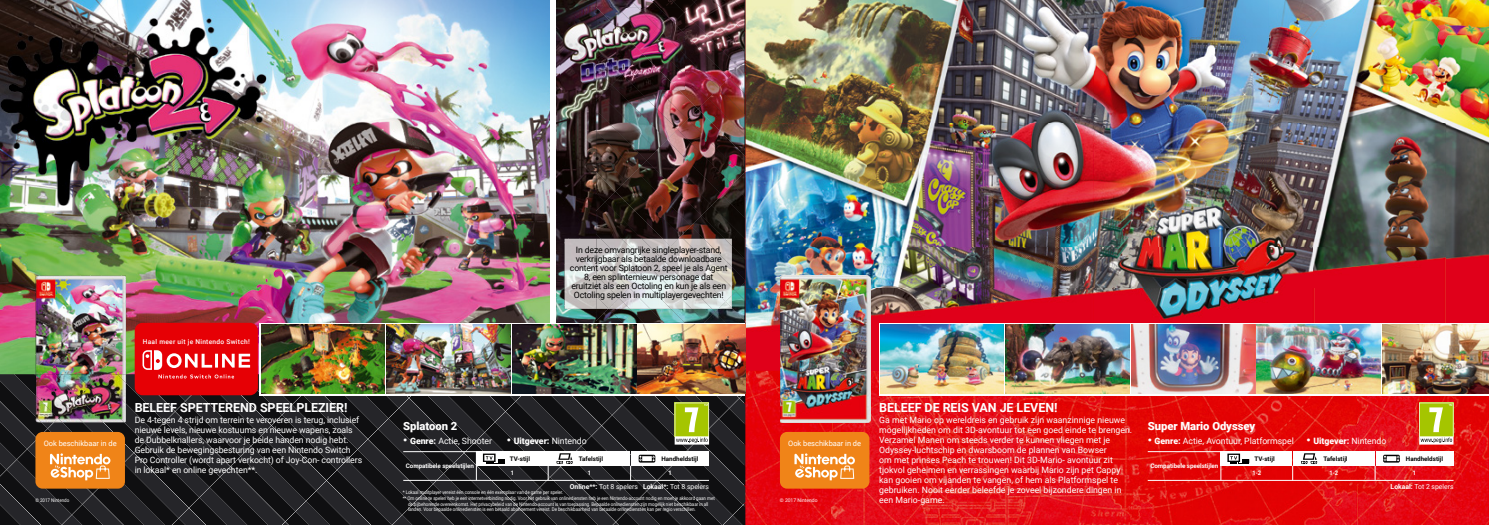
<style>
.page{position:relative;width:1489px;height:525px;background:#fff}
.page>*{position:absolute;margin:0;border:0;box-sizing:border-box;transform-origin:0 0}
.t1{font:700 12.5px "Roboto";letter-spacing:-.005em;color:#fff}
.t2{font:900 11.25px "Roboto";letter-spacing:-.005em;color:#fff}
.t3{font:8.75px/10px "Roboto";color:#fff}
.t4{font:8.75px/9.1px "Roboto";letter-spacing:-.02em;color:#000;text-align:center}
.t5{font:900 8.75px "Roboto";letter-spacing:-.005em;color:#fff}
.t6{font:7.5px "Roboto";letter-spacing:-.005em;color:#fff}
.t7{font:6.88px "Roboto";letter-spacing:-.005em;color:#fff}
.t8{font:500 6.62px "Roboto";letter-spacing:.04em;color:#fff}
.t9{font:700 6.25px "Roboto";color:#000}
.t10{font:700 6.25px "Roboto";letter-spacing:-.01em;color:#fff}
.t11{font:700 6.25px "Roboto";letter-spacing:-.01em;color:#fff;scale:.9 1}
.t12{font:5px "Roboto";letter-spacing:-.01em;color:#fff;scale:.9 1}
.t13{font:5px "Roboto";letter-spacing:-.01em;color:#fff}
.s1{font-weight:900;font-size:11.25px}
.s2{font-weight:900}
.s3{font-size:11.25px}
.s4{font-weight:400}
.s5{font-weight:700}
</style>
<div class="page">
<img style="left:745px;top:370px;width:43px;height:154px">
<img style="left:832px;top:370px;width:656px;height:154px">
<img style="left:788px;top:422px;width:44px;height:102px">
<img style="left:745px;top:0;width:700px;height:247px">
<img style="left:1445px;top:0;width:43px;height:322px">
<img style="left:745px;top:247px;width:568px;height:41px">
<img style="left:1313px;top:247px;width:132px;height:75px">
<img style="left:745px;top:288px;width:35px;height:82px">
<img style="left:870px;top:288px;width:443px;height:82px">
<svg style="left:879px;top:322px;width:609px;height:73px"></svg>
<img style="left:1131px;top:324px;width:123px;height:69px">
<img style="left:881px;top:324px;width:122px;height:69px">
<img style="left:1256px;top:324px;width:124px;height:69px">
<img style="left:1005px;top:324px;width:124px;height:69px">
<img style="left:1382px;top:324px;width:106px;height:69px">
<svg style="left:1418px;top:402px;width:35px;height:42px"></svg>
<img style="left:780px;top:275px;width:90px;height:147px">
<div style="left:1292px;top:451px;width:82px;height:14px;background:#fff"></div>
<svg style="left:1301px;top:453px;width:15px;height:11px"></svg>
<div style="left:1375px;top:451px;width:78px;height:14px;background:#fff"></div>
<svg style="left:1383px;top:454px;width:16px;height:8px"></svg>
<div style="left:1220px;top:451px;width:72px;height:14px;background:#fff"></div>
<svg style="left:1227px;top:453px;width:22px;height:11px"></svg>
<hr style="left:1147px;top:479px;width:306px;height:1px;background:#fff">
<hr style="left:1147px;top:451px;width:77px;height:1px;background:#fff">
<svg style="left:1292px;top:465px;width:1px;height:15px"></svg>
<svg style="left:1220px;top:465px;width:1px;height:15px"></svg>
<svg style="left:1374px;top:465px;width:1px;height:15px"></svg>
<div style="left:780px;top:431px;width:89px;height:57px;background:#f08418;border-radius:7px"></div>
<svg style="left:794px;top:453px;width:60px;height:27px"></svg>
<img style="left:0;top:0;width:745px;height:525px">
<p class="t8" style="left:143px;top:337px;width:108px">Haal meer uit je Nintendo Switch!</p>
<p class="t6" style="left:44px;top:438px;width:74px">Ook beschikbaar in de</p>
<p class="t12" style="left:35px;top:496px;width:39px">© 2017 Nintendo</p>
<h1 class="t1" style="left:135px;top:398px;width:214px">BELEEF SPETTEREND SPEELPLEZIER!</h1>
<p class="t3" style="left:135px;top:414px;width:229px">De 4-tegen 4 strijd om terrein te veroveren is terug, inclusief nieuwe levels, nieuwe kostuums en nieuwe wapens, zoals de Dubbelknallers, waarvoor je beide handen nodig hebt.<br>Gebruik de bewegingsbesturing van een Nintendo Switch Pro Controller (wordt apart verkocht) of Joy-Con- controllers in lokaal* en online gevechten**.</p>
<p class="t4" style="left:570px;top:245px;width:159px">In deze omvangrijke singleplayer-stand, verkrijgbaar als betaalde downloadbare content voor Splatoon 2, speel je als Agent 8, een splinternieuw personage dat eruitziet als een Octoling en kun je als een Octoling spelen in multiplayergevechten!</p>
<p class="t2" style="left:403px;top:418px;width:55px">Splatoon 2</p>
<p class="t3" style="left:403px;top:435px;width:90px"><span class="s1">•</span> <span class="s2">Genre:</span> Actie, Shooter</p>
<p class="t5" style="left:507px;top:434px;width:81px"><span class="s3">•</span> Uitgever: <span class="s4">Nintendo</span></p>
<p class="t9" style="left:510px;top:454px;width:22px">TV-stijl</p>
<p class="t9" style="left:579px;top:454px;width:26px">Tafelstijl</p>
<p class="t9" style="left:661px;top:454px;width:39px">Handheldstijl</p>
<p class="t11" style="left:587px;top:468px;width:5px">1</p>
<p class="t11" style="left:668px;top:468px;width:5px">1</p>
<p class="t7" style="left:570px;top:481px;width:141px"><span class="s5">Online**:</span> Tot 8 spelers <span class="s5">Lokaal*:</span> Tot 8 spelers</p>
<p class="t12" style="left:403px;top:488px;width:180px">* Lokaal mulitplayer vereist één console en één exemplaar van de game per speler.</p>
<p class="t12" style="left:403px;top:494px;width:348px">** Om online te spelen heb je een internetverbinding nodig. Voor het gebruik van onlinediensten heb je een Nintendo-account nodig en moet je akkoord gaan met</p>
<p class="t12" style="left:408px;top:500px;width:335px">de bijbehorende overeenkomst. Het privacybeleid van de Nintendo-account is van toepassing. Bepaalde onlinediensten zijn mogelijk niet beschikbaar in all</p>
<p class="t12" style="left:408px;top:505px;width:321px">landen. Voor bepaalde onlinediensten is een betaald abonnement vereist. De beschikbaarheid van betaalde onlinediensten kan per regio verschillen.</p>
<p class="t10" style="left:406px;top:461px;width:70px">Compatibele speelstijlen</p>
<p class="t11" style="left:510px;top:468px;width:5px">1</p>
<p class="t6" style="left:788px;top:438px;width:74px">Ook beschikbaar in de</p>
<p class="t13" style="left:780px;top:496px;width:39px">© 2017 Nintendo</p>
<h1 class="t1" style="left:879px;top:398px;width:180px">BELEEF DE REIS VAN JE LEVEN!</h1>
<p class="t3" style="left:879px;top:414px;width:254px">Ga met Mario op wereldreis en gebruik zijn waanzinnige nieuwe mogelijkheden om dit 3D-avontuur tot een goed einde te brengen.<br>Verzamel Manen om steeds verder te kunnen vliegen met je Odyssey-luchtschip en dwarsboom de plannen van Bowser<br>om met prinses Peach te trouwen! Dit 3D-Mario- avontuur zit tjokvol geheimen en verrassingen waarbij Mario zijn pet Cappy kan gooien om vijanden te vangen, of hem als Platformspel te gebruiken. Nooit eerder beleefde je zoveel bijzondere dingen in een Mario-game.</p>
<p class="t2" style="left:1147px;top:418px;width:109px">Super Mario Odyssey</p>
<p class="t3" style="left:1147px;top:435px;width:240px"><span class="s1">•</span> <span class="s2">Genre:</span> Actie, Avontuur, Platformspel <span class="s1">•</span> <span class="s2">Uitgever:</span> Nintendo</p>
<p class="t10" style="left:1150px;top:461px;width:70px">Compatibele speelstijlen</p>
<p class="t11" style="left:1252px;top:468px;width:11px">1-2</p>
<p class="t9" style="left:1254px;top:454px;width:22px">TV-stijl</p>
<p class="t9" style="left:1323px;top:454px;width:26px">Tafelstijl</p>
<p class="t9" style="left:1405px;top:454px;width:39px">Handheldstijl</p>
<p class="t11" style="left:1329px;top:468px;width:11px">1-2</p>
<p class="t11" style="left:1412px;top:468px;width:5px">1</p>
<p class="t7" style="left:1390px;top:481px;width:64px"><span class="s5">Lokaal:</span> Tot 2 spelers</p>
</div>
